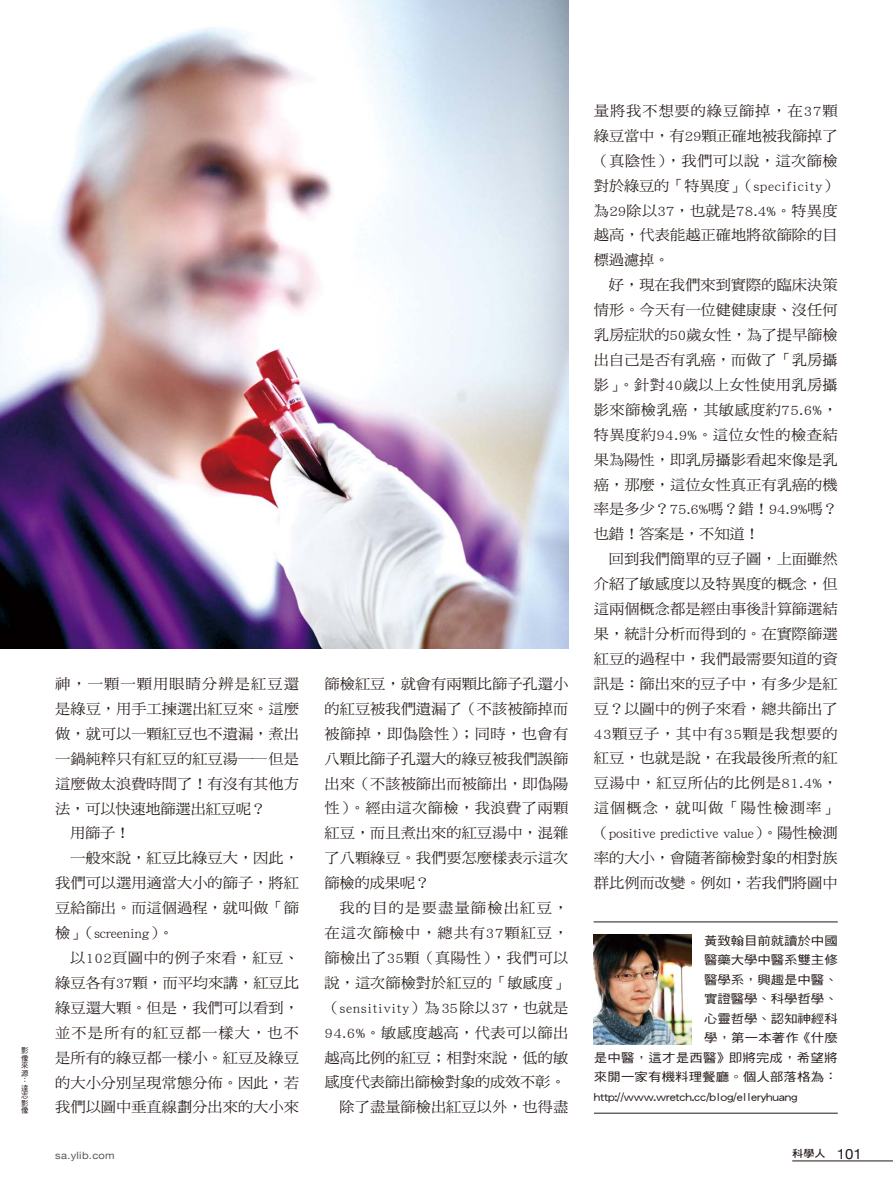
<style>
.page{position:relative;width:893px;height:1191px;background:#fff}
.page>*{position:absolute;margin:0;border:0;box-sizing:border-box;transform-origin:0 0}
.t1{font:14.55px "DF Ming Std W5 E Ten B5 H";letter-spacing:-.005em;color:#231916;scale:1.05 1}
.t2{font:14.55px "DF Ming Std W5 E Ten B5 H";letter-spacing:.025em;color:#231916;scale:1.05 1}
.t3{font:14.55px "DF Ming Std W5 E Ten B5 H";letter-spacing:.035em;color:#231916;scale:1.05 1}
.t4{font:14.55px "DF Ming Std W5 E Ten B5 H";letter-spacing:.07em;color:#231916;scale:1.05 1}
.t5{font:14.55px "DF Ming Std W5 E Ten B5 H";letter-spacing:.015em;color:#231916;scale:1.05 1}
.t6{font:14.55px "DF Ming Std W5 E Ten B5 H";letter-spacing:.055em;color:#231916;scale:1.05 1}
.t7{font:14.55px "DF Ming Std W5 E Ten B5 H";letter-spacing:.045em;color:#231916;scale:1.05 1}
.t8{font:14.55px "DF Ming Std W5 E Ten B5 H";letter-spacing:.02em;color:#231916;scale:1.05 1}
.t9{font:14.55px "DF Ming Std W5 E Ten B5 H";letter-spacing:.075em;color:#231916;scale:1.05 1}
.t10{font:12px "DF Hei Std W5 E Ten B5 V";letter-spacing:-.005em;color:#231916;scale:1.12 1}
.t11{font:12px "DF Hei Std W5 E Ten B5 V";letter-spacing:.015em;color:#231916;scale:1.12 1}
.t12{font:10.2px "Helvetica Neue";letter-spacing:.025em;color:#595857;scale:1.1 1}
.t13{font:10.2px "DF Hei Std W7 E Ten B5 H";color:#231916;scale:1.1 1}
.t14{font:7.5px/7.5px "DF Hei Std W5 E Ten B5 V";color:#231916}
.s1{font-family:"Helvetica Neue";font-size:14.25px}
</style>
<div class="page">
<hr style="left:792px;top:1160px;width:101px;height:1px;background:#231916">
<img style="left:0;top:0;width:568px;height:648px">
<hr style="left:594px;top:921px;width:244px;height:1px;background:#231916">
<hr style="left:594px;top:1112px;width:244px;height:1px;background:#231916">
<img style="left:594px;top:934px;width:97px;height:110px">
<p class="t14" style="left:21px;top:1047px;width:9px">影像來源：達志影像</p>
<p class="t4" style="left:55px;top:678px;width:234px">神，一顆一顆用眼睛分辨是紅豆還</p>
<p class="t1" style="left:55px;top:703px;width:234px">是綠豆，用手工揀選出紅豆來。這麼</p>
<p class="t1" style="left:55px;top:728px;width:234px">做，就可以一顆紅豆也不遺漏，煮出</p>
<p class="t1" style="left:55px;top:752px;width:234px">一鍋純粹只有紅豆的紅豆湯──但是</p>
<p class="t1" style="left:55px;top:777px;width:234px">這麼做太浪費時間了！有沒有其他方</p>
<p class="t1" style="left:55px;top:802px;width:202px">法，可以快速地篩選出紅豆呢？</p>
<p class="t1" style="left:70px;top:827px;width:59px">用篩子！</p>
<p class="t1" style="left:70px;top:852px;width:220px">一般來說，紅豆比綠豆大，因此，</p>
<p class="t1" style="left:55px;top:877px;width:234px">我們可以選用適當大小的篩子，將紅</p>
<p class="t1" style="left:55px;top:902px;width:234px">豆給篩出。而這個過程，就叫做「篩</p>
<p class="t1" style="left:55px;top:927px;width:114px">檢」（screening）。</p>
<p class="t8" style="left:70px;top:952px;width:219px">以102頁圖中的例子來看，紅豆、</p>
<p class="t1" style="left:55px;top:977px;width:234px">綠豆各有37顆，而平均來講，紅豆比</p>
<p class="t1" style="left:55px;top:1001px;width:234px">綠豆還大顆。但是，我們可以看到，</p>
<p class="t4" style="left:55px;top:1026px;width:234px">並不是所有的紅豆都一樣大，也不</p>
<p class="t1" style="left:55px;top:1051px;width:234px">是所有的綠豆都一樣小。紅豆及綠豆</p>
<p class="t1" style="left:55px;top:1076px;width:234px">的大小分別呈現常態分佈。因此，若</p>
<p class="t1" style="left:55px;top:1101px;width:234px">我們以圖中垂直線劃分出來的大小來</p>
<p class="t1" style="left:325px;top:678px;width:234px">篩檢紅豆，就會有兩顆比篩子孔還小</p>
<p class="t1" style="left:325px;top:703px;width:234px">的紅豆被我們遺漏了（不該被篩掉而</p>
<p class="t2" style="left:325px;top:727px;width:234px">被篩掉，即偽陰性）；同時，也會有</p>
<p class="t1" style="left:325px;top:752px;width:234px">八顆比篩子孔還大的綠豆被我們誤篩</p>
<p class="t1" style="left:325px;top:777px;width:234px">出來（不該被篩出而被篩出，即偽陽</p>
<p class="t2" style="left:325px;top:802px;width:234px">性）。經由這次篩檢，我浪費了兩顆</p>
<p class="t1" style="left:325px;top:827px;width:234px">紅豆，而且煮出來的紅豆湯中，混雜</p>
<p class="t1" style="left:325px;top:852px;width:234px">了八顆綠豆。我們要怎麼樣表示這次</p>
<p class="t1" style="left:325px;top:877px;width:102px">篩檢的成果呢？</p>
<p class="t9" style="left:339px;top:902px;width:220px">我的目的是要盡量篩檢出紅豆，</p>
<p class="t6" style="left:325px;top:927px;width:234px">在這次篩檢中，總共有37顆紅豆，</p>
<p class="t5" style="left:325px;top:952px;width:234px">篩檢出了35顆（真陽性），我們可以</p>
<p class="t1" style="left:325px;top:976px;width:234px">說，這次篩檢對於紅豆的「敏感度」</p>
<p class="t3" style="left:325px;top:1001px;width:234px">（sensitivity）為35除以37，也就是</p>
<p class="t2" style="left:325px;top:1026px;width:234px">94.6%。敏感度越高，代表可以篩出</p>
<p class="t1" style="left:325px;top:1051px;width:234px">越高比例的紅豆；相對來說，低的敏</p>
<p class="t1" style="left:325px;top:1076px;width:231px">感度代表篩出篩檢對象的成效不彰。</p>
<p class="t1" style="left:339px;top:1101px;width:220px">除了盡量篩檢出紅豆以外，也得盡</p>
<p class="t6" style="left:594px;top:105px;width:234px">量將我不想要的綠豆篩掉，在37顆</p>
<p class="t1" style="left:594px;top:130px;width:234px">綠豆當中，有29顆正確地被我篩掉了</p>
<p class="t2" style="left:594px;top:155px;width:234px">（真陰性），我們可以說，這次篩檢</p>
<p class="t3" style="left:594px;top:180px;width:234px">對於綠豆的「特異度」（specificity）</p>
<p class="t1" style="left:594px;top:205px;width:234px">為29除以37，也就是78.4%。特異度</p>
<p class="t1" style="left:594px;top:229px;width:234px">越高，代表能越正確地將欲篩除的目</p>
<p class="t1" style="left:594px;top:254px;width:73px">標過濾掉。</p>
<p class="t1" style="left:609px;top:279px;width:220px">好，現在我們來到實際的臨床決策</p>
<p class="t1" style="left:594px;top:304px;width:234px">情形。今天有一位健健康康、沒任何</p>
<p class="t1" style="left:594px;top:329px;width:234px">乳房症狀的50歲女性，為了提早篩檢</p>
<p class="t1" style="left:594px;top:354px;width:234px">出自己是否有乳癌，而做了「乳房攝</p>
<p class="t5" style="left:594px;top:379px;width:234px">影」。針對40歲以上女性使用乳房攝</p>
<p class="t2" style="left:594px;top:404px;width:234px">影來篩檢乳癌，其敏感度約75.6%，</p>
<p class="t2" style="left:594px;top:429px;width:234px">特異度約94.9%。這位女性的檢查結</p>
<p class="t1" style="left:594px;top:453px;width:234px">果為陽性，即乳房攝影看起來像是乳</p>
<p class="t1" style="left:594px;top:478px;width:234px">癌，那麼，這位女性真正有乳癌的機</p>
<p class="t1" style="left:594px;top:503px;width:234px">率是多少？75.6%嗎？錯！94.9%嗎？</p>
<p class="t1" style="left:594px;top:528px;width:159px">也錯！答案是，不知道！</p>
<p class="t1" style="left:609px;top:553px;width:220px">回到我們簡單的豆子圖，上面雖然</p>
<p class="t1" style="left:594px;top:578px;width:234px">介紹了敏感度以及特異度的概念，但</p>
<p class="t1" style="left:594px;top:603px;width:234px">這兩個概念都是經由事後計算篩選結</p>
<p class="t1" style="left:594px;top:628px;width:234px">果，統計分析而得到的。在實際篩選</p>
<p class="t1" style="left:594px;top:653px;width:234px">紅豆的過程中，我們最需要知道的資</p>
<p class="t1" style="left:594px;top:678px;width:234px">訊是：篩出來的豆子中，有多少是紅</p>
<p class="t1" style="left:594px;top:702px;width:234px">豆？以圖中的例子來看，總共篩出了</p>
<p class="t7" style="left:594px;top:727px;width:234px">43顆豆子，其中有35顆是我想要的</p>
<p class="t1" style="left:594px;top:752px;width:234px">紅豆，也就是說，在我最後所煮的紅</p>
<p class="t2" style="left:594px;top:777px;width:234px">豆湯中，紅豆所佔的比例是81.4%，</p>
<p class="t4" style="left:594px;top:802px;width:234px">這個概念，就叫做「陽性檢測率」</p>
<p class="t1" style="left:594px;top:827px;width:234px">（positive predictive value）。陽性檢測</p>
<p class="t1" style="left:594px;top:852px;width:234px">率的大小，會隨著篩檢對象的相對族</p>
<p class="t1" style="left:594px;top:877px;width:234px">群比例而改變。例如，若我們將圖中</p>
<p class="t10" style="left:704px;top:935px;width:121px">黃致翰目前就讀於中國</p>
<p class="t10" style="left:704px;top:955px;width:121px">醫藥大學中醫系雙主修</p>
<p class="t10" style="left:704px;top:974px;width:121px">醫學系，興趣是中醫、</p>
<p class="t10" style="left:704px;top:994px;width:121px">實證醫學、科學哲學、</p>
<p class="t10" style="left:704px;top:1013px;width:121px">心靈哲學、認知神經科</p>
<p class="t10" style="left:704px;top:1033px;width:121px">學，第一本著作《什麼</p>
<p class="t11" style="left:594px;top:1052px;width:219px">是中醫，這才是西醫》即將完成，希望將</p>
<p class="t10" style="left:594px;top:1072px;width:219px">來開一家有機料理餐廳。個人部落格為：</p>
<p class="t10" style="left:594px;top:1091px;width:183px">http://www.wretch.cc/blog/elleryhuang</p>
<p class="t12" style="left:55px;top:1149px;width:56px">sa.ylib.com</p>
<p class="t13" style="left:792px;top:1149px;width:65px">科學人 <span class="s1">101</span></p>
</div>
